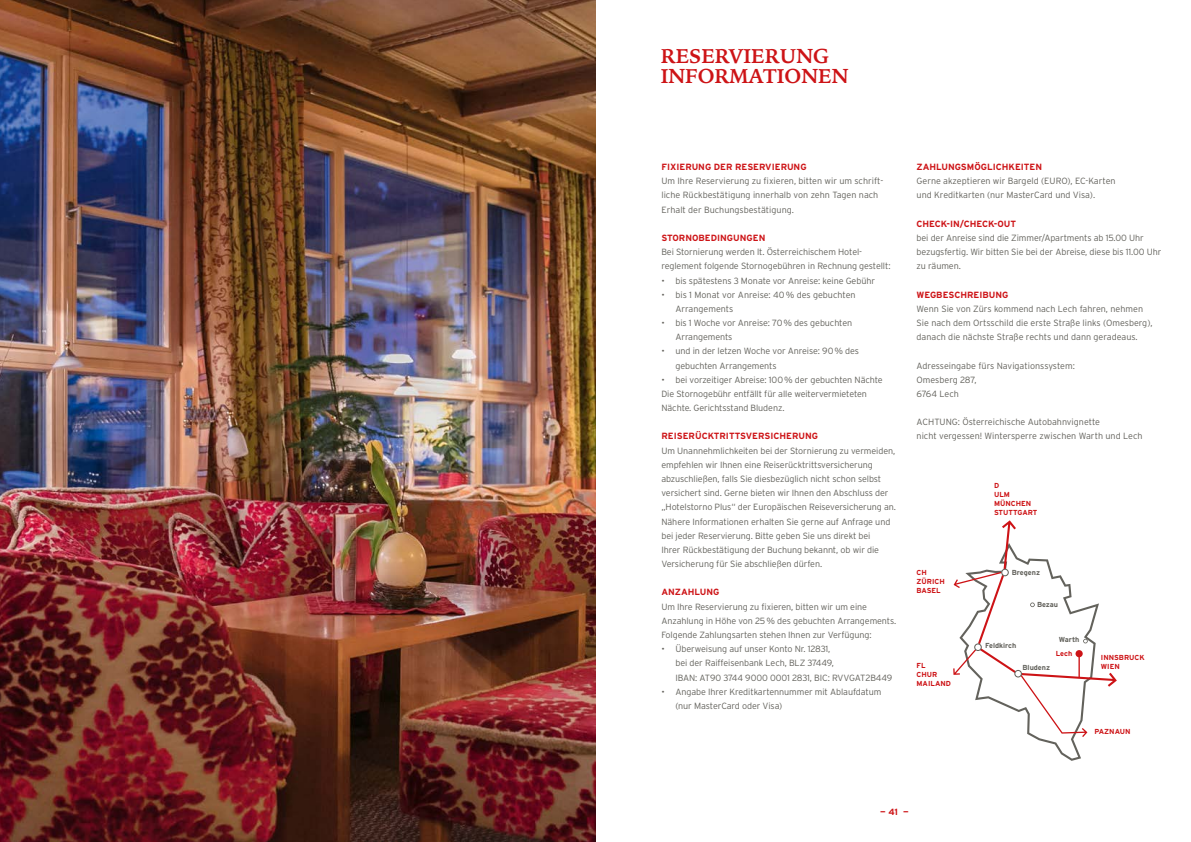
<style>
.page{position:relative;width:1191px;height:842px;background:#fff}
.page>*{position:absolute;margin:0;border:0;box-sizing:border-box;transform-origin:0 0}
.t1{font:700 20px/20px "Iowan Old Style";color:#cd1316}
.t2{font:300 9px/14.2px "Interstate";letter-spacing:-.01em;color:#63625c}
.t3{font:700 9px "Interstate";color:#cd1316}
.t4{font:700 7.2px/9.1px "Interstate";color:#cd1316}
.t5{font:700 7.2px "Interstate";color:#63625c}
</style>
<div class="page">
<img style="left:0;top:0;width:595px;height:842px">
<svg style="left:953px;top:520px;width:163px;height:241px"></svg>
<h1 class="t1" style="left:660px;top:45px;width:189px">RESERVIERUNG<br>INFORMATIONEN</h1>
<p class="t3" style="left:661px;top:162px;width:147px">FIXIERUNG DER RESERVIERUNG</p>
<p class="t2" style="left:661px;top:174px;width:223px">Um Ihre Reservierung zu fixieren, bitten wir um schrift&shy;liche Rückbestätigung innerhalb von zehn Tagen nach<br>Erhalt der Buchungsbestätigung.</p>
<p class="t3" style="left:661px;top:233px;width:105px">STORNOBEDINGUNGEN</p>
<p class="t2" style="left:661px;top:245px;width:231px">Bei Stornierung werden lt. Österreichischem Hotel&shy;reglement folgende Stornogebühren in Rechnung gestellt:</p>
<p class="t2" style="left:661px;top:273px;width:215px">• bis spätestens 3 Monate vor Anreise: keine Gebühr</p>
<p class="t2" style="left:675px;top:287px;width:182px;text-indent:-14px">• bis 1 Monat vor Anreise: 40% des gebuchten<br>Arrangements</p>
<p class="t2" style="left:675px;top:316px;width:178px;text-indent:-14px">• bis 1 Woche vor Anreise: 70% des gebuchten<br>Arrangements</p>
<p class="t2" style="left:675px;top:344px;width:185px;text-indent:-14px">• und in der letzen Woche vor Anreise: 90% des gebuchten Arrangements</p>
<p class="t2" style="left:661px;top:372px;width:223px">• bei vorzeitiger Abreise: 100% der gebuchten Nächte<br>Die Stornogebühr entfällt für alle weitervermieteten<br>Nächte. Gerichtsstand Bludenz.</p>
<p class="t3" style="left:661px;top:431px;width:158px">REISERÜCKTRITTSVERSICHERUNG</p>
<p class="t2" style="left:661px;top:443px;width:236px">Um Unannehmlichkeiten bei der Stornierung zu vermeiden, empfehlen wir Ihnen eine Reiserücktrittsversicherung abzuschließen, falls Sie diesbezüglich nicht schon selbst versichert sind. Gerne bieten wir Ihnen den Abschluss der „Hotelstorno Plus“ der Europäischen Reiseversicherung an.<br>Nähere Informationen erhalten Sie gerne auf Anfrage und bei jeder Reservierung. Bitte geben Sie uns direkt bei<br>Ihrer Rückbestätigung der Buchung bekannt, ob wir die Versicherung für Sie abschließen dürfen.</p>
<p class="t3" style="left:661px;top:587px;width:59px">ANZAHLUNG</p>
<p class="t2" style="left:661px;top:599px;width:236px">Um Ihre Reservierung zu fixieren, bitten wir um eine<br>Anzahlung in Höhe von 25% des gebuchten Arrangements.<br>Folgende Zahlungsarten stehen Ihnen zur Verfügung:</p>
<p class="t2" style="left:675px;top:642px;width:218px;text-indent:-14px">• Überweisung auf unser Konto Nr. 12831,<br>bei der Raiffeisenbank Lech, BLZ 37449,<br>IBAN: AT90 3744 9000 0001 2831, BIC: RVVGAT2B449</p>
<p class="t2" style="left:675px;top:684px;width:207px;text-indent:-14px">• Angabe Ihrer Kreditkartennummer mit Ablaufdatum (nur MasterCard oder Visa)</p>
<p class="t3" style="left:916px;top:162px;width:127px">ZAHLUNGSMÖGLICHKEITEN</p>
<p class="t2" style="left:916px;top:174px;width:201px">Gerne akzeptieren wir Bargeld (EURO), EC-Karten und Kreditkarten (nur MasterCard und Visa).</p>
<p class="t3" style="left:916px;top:219px;width:101px">CHECK-IN/CHECK-OUT</p>
<p class="t2" style="left:916px;top:231px;width:246px">bei der Anreise sind die Zimmer/Apartments ab 15.00 Uhr bezugsfertig. Wir bitten Sie bei der Abreise, diese bis 11.00 Uhr zu räumen.</p>
<p class="t3" style="left:916px;top:289px;width:93px">WEGBESCHREIBUNG</p>
<p class="t2" style="left:916px;top:301px;width:237px">Wenn Sie von Zürs kommend nach Lech fahren, nehmen<br>Sie nach dem Ortsschild die erste Straße links (Omesberg), danach die nächste Straße rechts und dann geradeaus.</p>
<p class="t2" style="left:916px;top:358px;width:160px">Adresseingabe fürs Navigationssystem:<br>Omesberg 287,<br>6764 Lech</p>
<p class="t2" style="left:916px;top:415px;width:227px">ACHTUNG: Österreichische Autobahnvignette<br>nicht vergessen! Wintersperre zwischen Warth und Lech</p>
<p class="t4" style="left:916px;top:568px;width:30px">CH<br>ZÜRICH<br>BASEL</p>
<p class="t4" style="left:916px;top:661px;width:36px">FL<br>CHUR<br>MAILAND</p>
<p class="t4" style="left:994px;top:481px;width:45px">D<br>ULM<br>MÜNCHEN<br>STUTTGART</p>
<p class="t5" style="left:1011px;top:569px;width:30px">Bregenz</p>
<p class="t5" style="left:985px;top:641px;width:33px">Feldkirch</p>
<p class="t5" style="left:1037px;top:601px;width:23px">Bezau</p>
<p class="t5" style="left:1058px;top:636px;width:22px">Warth</p>
<p class="t4" style="left:1056px;top:649px;width:18px">Lech</p>
<p class="t5" style="left:1022px;top:663px;width:29px">Bludenz</p>
<p class="t4" style="left:1100px;top:653px;width:45px">INNSBRUCK<br>WIEN</p>
<p class="t4" style="left:1094px;top:727px;width:38px">PAZNAUN</p>
<p class="t3" style="left:880px;top:807px;width:30px">— 41 —</p>
</div>
